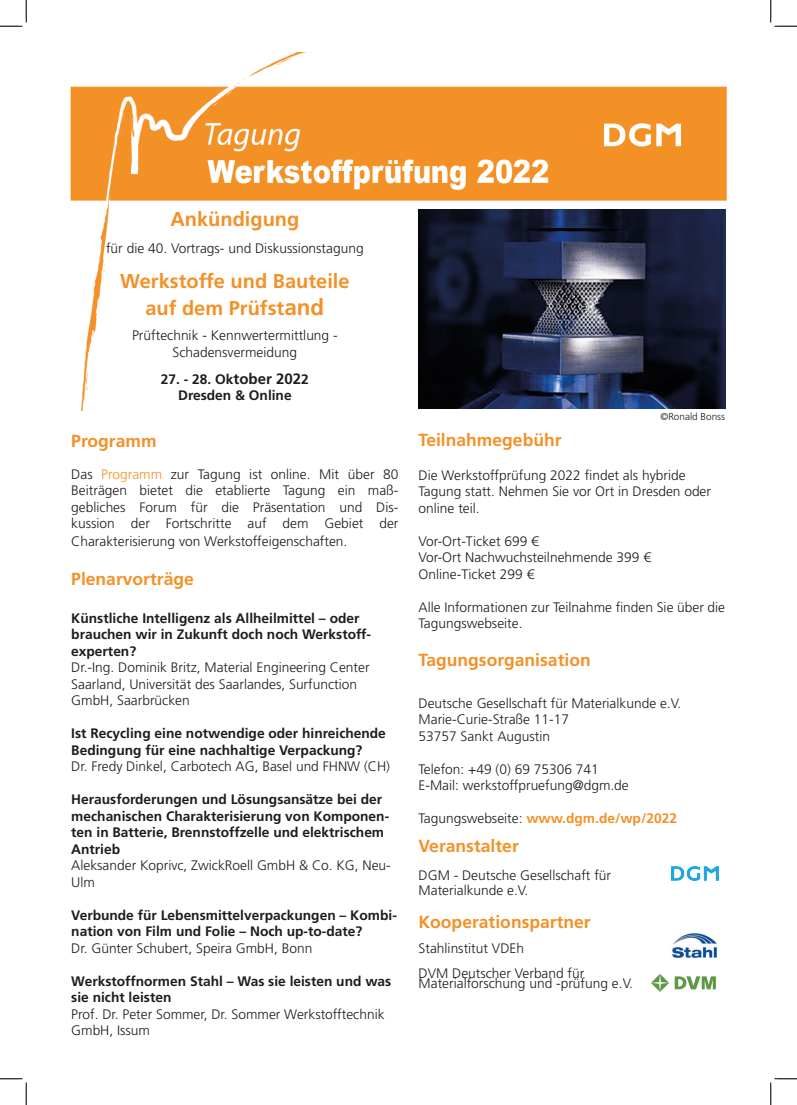
<style>
.page{position:relative;width:797px;height:1105px;background:#fff}
.page>*{position:absolute;margin:0;border:0;box-sizing:border-box;transform-origin:0 0}
.t1{font:700 20px "Frutiger LT Std";color:#f39128}
.t2{font:700 17.5px "Frutiger LT Std";color:#f39128}
.t3{font:300 13.75px/16.5px "Frutiger LT Std";color:#1d1d1b}
.t4{font:700 13.75px/16.5px "Frutiger LT Std";color:#1d1d1b}
.t5{font:700 13.75px "Frutiger LT Std";color:#f39128}
.t6{font:300 10px "Frutiger LT Std";color:#1d1d1b}
.s1{font-size:22.5px}
.s2{font-size:15px}
.s3{color:#f39128}
.s4{font-weight:300;color:#1d1d1b}
</style>
<div class="page">
<img style="left:70px;top:53px;width:657px;height:358px">
<img style="left:418px;top:209px;width:307px;height:200px">
<img style="left:651px;top:974px;width:65px;height:18px">
<img style="left:671px;top:867px;width:47px;height:13px">
<img style="left:672px;top:933px;width:45px;height:25px">
<img style="left:604px;top:123px;width:77px;height:25px">
<svg style="left:0;top:0;width:27px;height:27px"></svg>
<svg style="left:0;top:1078px;width:27px;height:27px"></svg>
<svg style="left:770px;top:0;width:27px;height:27px"></svg>
<svg style="left:770px;top:1078px;width:27px;height:27px"></svg>
<p class="t1" style="left:170px;top:208px;width:130px">Ankündigung</p>
<p class="t3" style="left:106px;top:240px;width:259px">für die 40. Vortrags- und Diskussionstagung</p>
<p class="t1" style="left:120px;top:269px;width:231px">Werkstoffe und Bauteile</p>
<p class="t1" style="left:145px;top:296px;width:180px">auf dem Prüfst<span class="s1">and</span></p>
<p class="t3" style="left:132px;top:327px;width:207px">Prüftechnik - Kennwertermittlung -</p>
<p class="t3" style="left:173px;top:344px;width:126px">Schadensvermeidung</p>
<p class="t4" style="left:161px;top:371px;width:149px">27. - 28. Ok<span class="s2">tober 202</span>2</p>
<p class="t4" style="left:178px;top:387px;width:115px">Dresden &amp; Online</p>
<p class="t2" style="left:71px;top:431px;width:87px">Programm</p>
<p class="t3" style="left:71px;top:466px;width:329px;text-align:justify">Das <span class="s3">Programm</span> zur Tagung ist online. Mit über 80<br>Beiträgen bietet die etablierte Tagung ein maß&shy;gebliches Forum für die Präsentation und Dis&shy;kussion der Fortschritte auf dem Gebiet der</p>
<p class="t3" style="left:71px;top:533px;width:278px">Charakterisierung von Werkstoffeigenschaften.</p>
<p class="t2" style="left:71px;top:569px;width:124px">Plenarvorträge</p>
<p class="t4" style="left:71px;top:610px;width:301px">Künstliche Intelligenz als Allheilmittel – oder brauchen wir in Zukunft doch noch Werkstoff&shy;experten?</p>
<p class="t3" style="left:71px;top:659px;width:300px">Dr.-Ing. Dominik Britz, Material Engineering Center<br>Saarland, Universität des Saarlandes, Surfunction<br>GmbH, Saarbrücken</p>
<p class="t4" style="left:71px;top:725px;width:316px">Ist Recycling eine notwendige oder hinreichende<br>Bedingung für eine nachhaltige Verpackung?</p>
<p class="t3" style="left:71px;top:758px;width:320px">Dr. Fredy Dinkel, Carbotech AG, Basel und FHNW (CH)</p>
<p class="t4" style="left:71px;top:791px;width:319px">Herausforderungen und Lösungsansätze bei der mechanischen Charakterisierung von Komponen&shy;ten in Batterie, Brennstoffzelle und elektrischem Antrieb</p>
<p class="t3" style="left:71px;top:857px;width:321px">Aleksander Koprivc, ZwickRoell GmbH &amp; Co. KG, Neu-<br>Ulm</p>
<p class="t4" style="left:71px;top:907px;width:327px">Verbunde für Lebensmittelverpackungen – Kombi&shy;nation von Film und Folie – Noch up-to-date?</p>
<p class="t3" style="left:71px;top:940px;width:242px">Dr. Günter Schubert, Speira GmbH, Bonn</p>
<p class="t4" style="left:71px;top:973px;width:321px">Werkstoffnormen Stahl – Was sie leisten und was sie nicht leisten</p>
<p class="t3" style="left:71px;top:1006px;width:315px">Prof. Dr. Peter Sommer, Dr. Sommer Werkstofftechnik<br>GmbH, Issum</p>
<p class="t6" style="left:660px;top:411px;width:66px">©Ronald Bonss</p>
<p class="t2" style="left:418px;top:430px;width:144px">Teilnahmegebühr</p>
<p class="t3" style="left:418px;top:467px;width:268px">Die Werkstoffprüfung 2022 findet als hybride</p>
<p class="t3" style="left:418px;top:483px;width:294px">Tagung statt. Nehmen Sie vor Ort in Dresden oder</p>
<p class="t3" style="left:418px;top:500px;width:63px">online teil.</p>
<p class="t3" style="left:418px;top:533px;width:122px">Vor-Ort-Ticket 699 €</p>
<p class="t3" style="left:418px;top:549px;width:234px">Vor-Ort Nachwuchsteilnehmende 399 €</p>
<p class="t3" style="left:418px;top:566px;width:117px">Online-Ticket 299 €</p>
<p class="t3" style="left:418px;top:599px;width:308px">Alle Informationen zur Teilnahme finden Sie über die<br>Tagungswebseite.</p>
<p class="t2" style="left:418px;top:650px;width:174px">Tagungsorganisation</p>
<p class="t3" style="left:418px;top:695px;width:264px">Deutsche Gesellschaft für Materialkunde e.V.</p>
<p class="t3" style="left:418px;top:711px;width:152px">Marie-Curie-Straße 11-17</p>
<p class="t3" style="left:418px;top:728px;width:133px">53757 Sankt Augustin</p>
<p class="t3" style="left:418px;top:761px;width:182px">Telefon: +49 (0) 69 75306 741</p>
<p class="t3" style="left:418px;top:777px;width:212px">E-Mail: werkstoffpruefung@dgm.de</p>
<p class="t5" style="left:418px;top:810px;width:260px"><span class="s4">Tagungswebseite:</span> www.dgm.de/wp/2022</p>
<p class="t2" style="left:418px;top:836px;width:102px">Veranstalter</p>
<p class="t3" style="left:418px;top:867px;width:194px">DGM - Deutsche Gesellschaft für</p>
<p class="t3" style="left:418px;top:882px;width:111px">Materialkunde e.V.</p>
<p class="t2" style="left:418px;top:912px;width:174px">Kooperationspartner</p>
<p class="t3" style="left:418px;top:940px;width:107px">Stahlinstitut VDEh</p>
<p class="t3" style="left:418px;top:965px;width:167px">DVM Deutscher Verband für</p>
<p class="t3" style="left:418px;top:975px;width:216px">Materialforschung und -prüfung e.V.</p>
</div>
